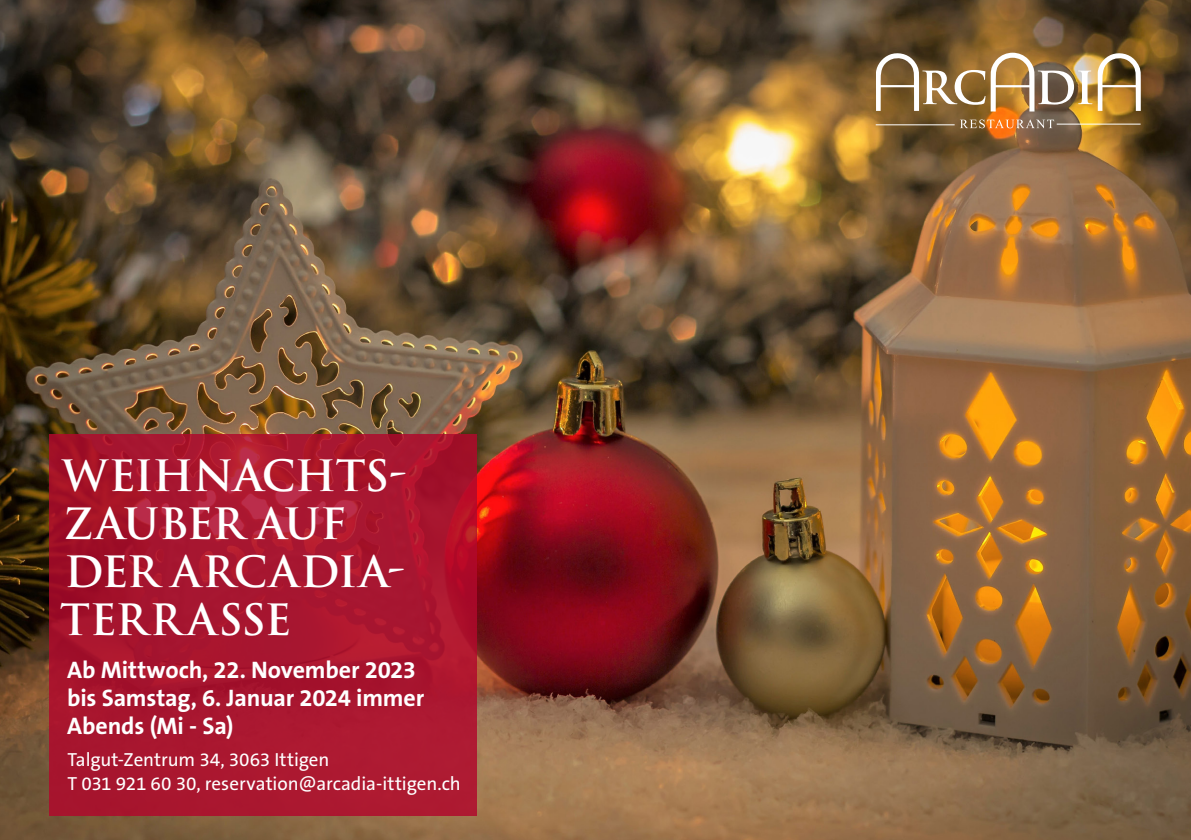
<style>
.page{position:relative;width:1191px;height:840px;background:#fff}
.page>*{position:absolute;margin:0;border:0;box-sizing:border-box;transform-origin:0 0}
.t1{font:700 42px/48px "Trajan";letter-spacing:-.005em;color:#fff}
.t2{font:700 24px/28px "The Sans B7";letter-spacing:-.005em;color:#fff}
.t3{font:19px "The Sans B5 Plain";letter-spacing:-.005em;color:#fff}
</style>
<div class="page">
<img style="left:0;top:0;width:1191px;height:839px">
<svg style="left:49px;top:433px;width:427px;height:381px;background:#a9162e"></svg>
<img style="left:876px;top:52px;width:265px;height:59px">
<hr style="left:875px;top:124px;width:79px;height:1px;background:#fff">
<hr style="left:1056px;top:124px;width:84px;height:1px;background:#fff">
<svg style="left:960px;top:119px;width:94px;height:9px"></svg>
<p class="t1" style="left:60px;top:451px;width:348px">WEIHNACHTS-<br>ZAUBER AUF<br>DER ARCADIA-<br>TERRASSE</p>
<p class="t2" style="left:67px;top:656px;width:359px">Ab Mittwoch, 22. November 2023 bis Samstag, 6. Januar 2024 immer</p>
<p class="t2" style="left:67px;top:712px;width:168px">Abends (Mi - Sa)</p>
<p class="t3" style="left:67px;top:749px;width:263px">Talgut-Zentrum 34, 3063 Ittigen</p>
<p class="t3" style="left:67px;top:773px;width:395px">T 031 921 60 30, reservation@arcadia-ittigen.ch</p>
</div>
